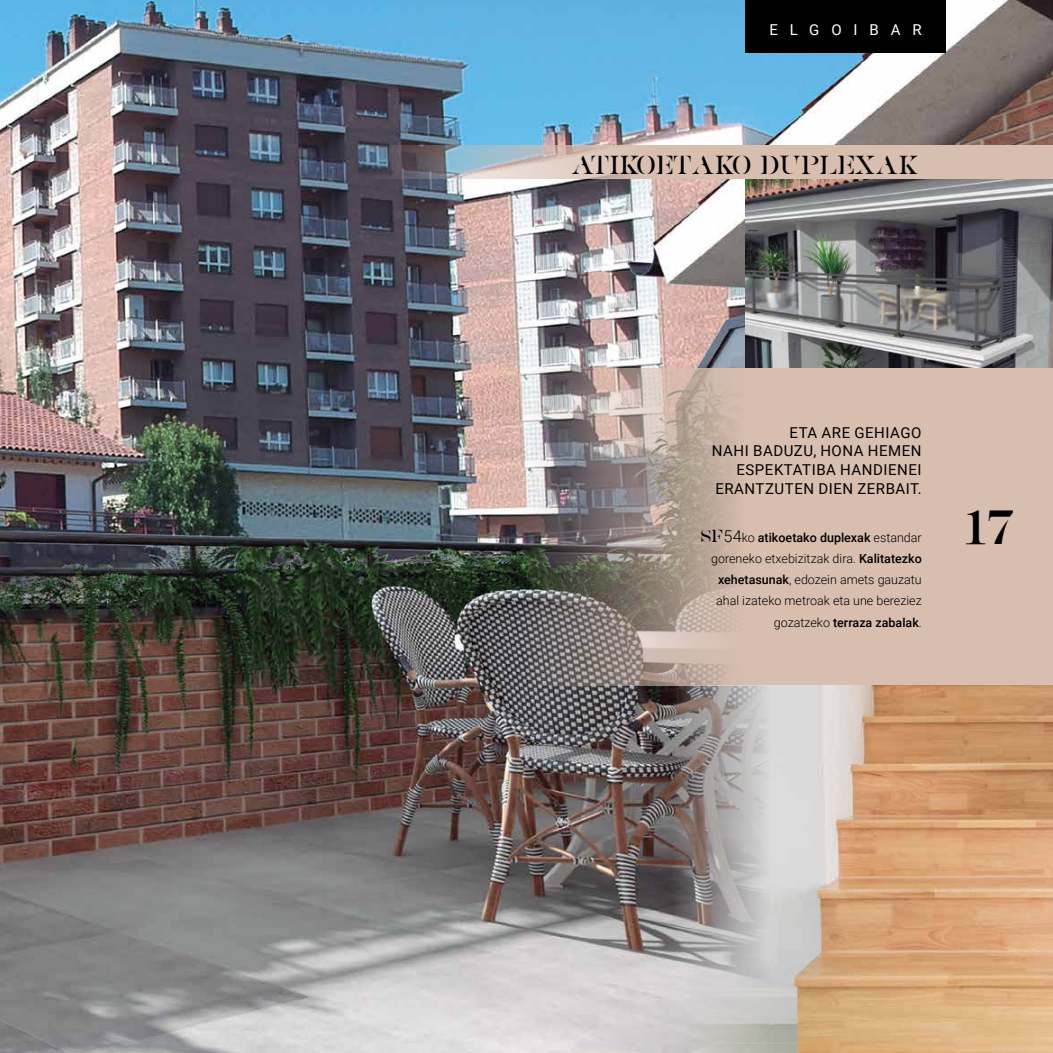
<style>
.page{position:relative;width:1053px;height:1053px;background:#fff}
.page>*{position:absolute;margin:0;border:0;box-sizing:border-box;transform-origin:0 0}
.t1{font:34.5px "SATURDATESERIF";color:#000}
.t2{font:18.75px "SATURDATESERIF";color:#000}
.t3{font:15px "Roboto";color:#000}
.t4{font:15px "Roboto";letter-spacing:.795em;color:#fff}
.t5{font:300 12.5px/21.2px "Roboto";color:#000;text-align:right}
.s1{font-family:"SATURDATESERIF";font-weight:400}
.s2{font-size:16.25px}
.s3{font-weight:500}
</style>
<div class="page">
<img style="left:0;top:0;width:1052px;height:1052px">
<svg style="left:485px;top:367px;width:567px;height:318px;background:#bda99e"></svg>
<img style="left:745px;top:179px;width:307px;height:188px">
<svg style="left:315px;top:146px;width:737px;height:33px;background:#bcaca6"></svg>
<img style="left:659px;top:685px;width:393px;height:367px">
<div style="left:745px;top:0;width:200px;height:52px;background:#000"></div>
<p class="t4" style="left:769px;top:19px;width:154px">ELGOIBAR</p>
<h2 class="t2" style="left:572px;top:156px;width:349px">ATIKOETAKO DUPLEXAK</h2>
<p class="t3" style="left:789px;top:422px;width:43px">ETA ARE</p>
<p class="t3" style="left:854px;top:422px;width:11px">GEHIAGO</p>
<p class="t3" style="left:712px;top:440px;width:10px">NAHI</p>
<p class="t3" style="left:753px;top:440px;width:11px">BADUZU</p>
<p class="t3" style="left:813px;top:440px;width:19px">, HONA</p>
<p class="t3" style="left:867px;top:440px;width:12px">HEMEN</p>
<p class="t3" style="left:736px;top:459px;width:10px">ESPEKTATIBA</p>
<p class="t3" style="left:840px;top:459px;width:10px">HANDIENEI</p>
<p class="t3" style="left:715px;top:478px;width:11px">ERANTZUTEN</p>
<p class="t3" style="left:818px;top:478px;width:10px">DIEN</p>
<p class="t3" style="left:857px;top:478px;width:10px">ZERBAIT</p>
<p class="t3" style="left:917px;top:478px;width:5px">.</p>
<p class="t5" style="left:701px;top:526px;width:222px"><span class="s1">SF</span><span class="s2">54</span>ko <span class="s3">atikoetako duplexak</span> estandar goreneko etxebizitzak dira. <span class="s3">Kalitatezko xehetasunak</span>, edozein amets gauzatu ahal izateko metroak eta une bereziez gozatzeko <span class="s3">terraza zabalak</span>.</p>
<h1 class="t1" style="left:966px;top:510px;width:52px">17</h1>
</div>
